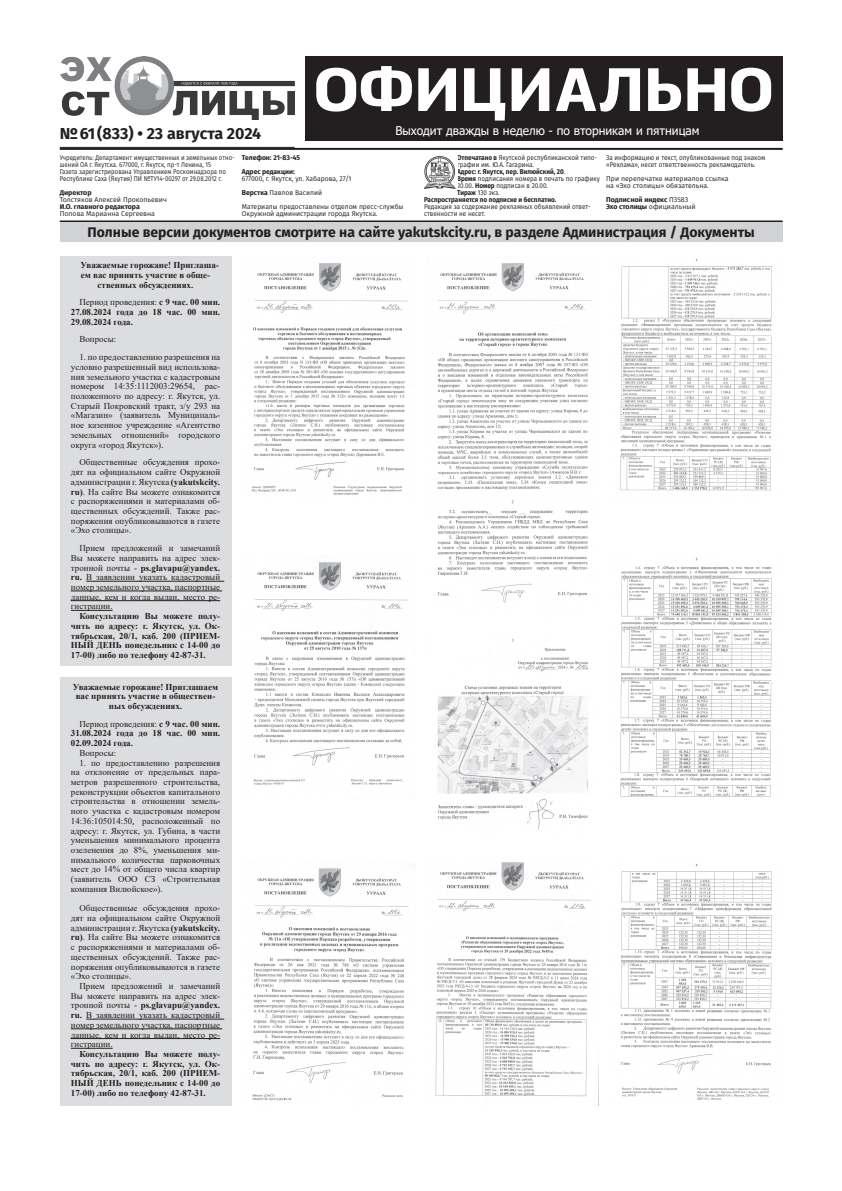
<style>
.page{position:relative;width:842px;height:1191px;background:#fff}
.page>*{position:absolute;margin:0;border:0;box-sizing:border-box;transform-origin:0 0}
.t1{font:900 61px "Ekibastuz";color:#fff}
.t2{font:700 16px "Fira Sans";color:#231f20}
.t3{font:700 14px "Fira Sans";color:#231f20}
.t4{font:12px "Tahoma";color:#fff}
.t5{font:9px/9.7px "Times New Roman";color:#231f20;text-align:justify}
.t6{font:700 9px/9.7px "Times New Roman";color:#231f20;text-align:justify}
.t7{font:7px/7px "Fira Sans";color:#231f20;scale:.9 1}
.t8{font:7px/7px "Fira Sans";color:#231f20}
.t9{font:7px/7px "Fira Sans";color:#231f20;scale:.87 1}
.t10{font:700 7px "Fira Sans";color:#231f20;scale:.9 1}
.t11{font:7px/7px "Fira Sans";color:#231f20;scale:.96 1}
.t12{font:700 7px/7px "Fira Sans";color:#231f20}
.t13{font:700 7px "Fira Sans";color:#231f20;scale:.96 1}
.s1{font-weight:700}
.s2{font-weight:400}
.s3{font-family:"Calibri"}
</style>
<div class="page">
<div style="left:305px;top:57px;width:478px;height:84px;background:#231f20"></div>
<img style="left:60px;top:57px;width:235px;height:62px">
<hr style="left:60px;top:147px;width:235px;height:1px;background:#231f20">
<hr style="left:60px;top:148px;width:723px;height:2px;background:#231f20">
<hr style="left:60px;top:220px;width:723px;height:2px;background:#231f20">
<div style="left:60px;top:222px;width:723px;height:20px;background:#d1d2d4"></div>
<img style="left:424px;top:157px;width:32px;height:32px">
<div style="left:60px;top:256px;width:171px;height:409px;background:#dcdddf"></div>
<hr style="left:86px;top:581px;width:138px;height:1px;background:#231f20">
<hr style="left:71px;top:590px;width:151px;height:1px;background:#231f20">
<hr style="left:71px;top:600px;width:149px;height:1px;background:#231f20">
<hr style="left:71px;top:610px;width:42px;height:1px;background:#231f20">
<img style="left:251px;top:263px;width:158px;height:232px">
<div style="left:60px;top:677px;width:171px;height:429px;background:#dcdddf"></div>
<hr style="left:86px;top:1019px;width:138px;height:1px;background:#231f20">
<hr style="left:71px;top:1028px;width:151px;height:1px;background:#231f20">
<hr style="left:71px;top:1038px;width:149px;height:1px;background:#231f20">
<hr style="left:71px;top:1048px;width:42px;height:1px;background:#231f20">
<img style="left:253px;top:562px;width:155px;height:223px">
<img style="left:252px;top:868px;width:157px;height:233px">
<img style="left:437px;top:263px;width:154px;height:340px">
<img style="left:437px;top:638px;width:152px;height:192px">
<img style="left:435px;top:862px;width:164px;height:244px">
<img style="left:620px;top:258px;width:152px;height:233px">
<img style="left:620px;top:557px;width:152px;height:240px">
<img style="left:620px;top:864px;width:152px;height:237px">
<p class="t1" style="left:314px;top:53px;width:461px">ОФИЦИАЛЬНО</p>
<p class="t2" style="left:60px;top:119px;width:203px">№61 (833) • 23 августа 2024</p>
<p class="t9" style="left:60px;top:154px;width:203px">Учредитель: Департамент имущественных и земельных отно&shy;шений ОА г. Якутска. 677000, г. Якутск, пр-т Ленина, 15</p>
<p class="t9" style="left:60px;top:168px;width:193px">Газета зарегистрирована Управлением Роскомнадзора по<br>Республике Саха (Якутия) ПИ №ТУ14-00297 от 29.08.2012 г.</p>
<p class="t8" style="left:60px;top:189px;width:109px"><span class="s1">Директор<br></span>Толстяков Алексей Прокопьевич</p>
<p class="t8" style="left:60px;top:203px;width:97px"><span class="s1">И.О. главного редактора<br></span>Попова Марианна Сергеевна</p>
<p class="t4" style="left:395px;top:122px;width:306px">Выходит дважды в неделю - по вторникам и пятницам</p>
<p class="t13" style="left:242px;top:152px;width:62px">Телефон: 21-83-45</p>
<p class="t11" style="left:242px;top:168px;width:116px"><span class="s1">Адрес редакции:<br></span>677000, г. Якутск, ул. Хабарова, 27/1</p>
<p class="t8" style="left:242px;top:189px;width:82px"><span class="s1">Верстка</span> Павлов Василий</p>
<p class="t8" style="left:242px;top:203px;width:163px">Материалы предоставлены отделом пресс-службы<br>Окружной администрации города Якутска.</p>
<p class="t7" style="left:457px;top:154px;width:157px"><span class="s1">Отпечатано в</span> Якутской республиканской типо&shy;графии им. Ю.А. Гагарина.</p>
<p class="t10" style="left:457px;top:166px;width:122px">Адрес: г. Якутск, пер. Вилюйский, 20<span class="s2">.</span></p>
<p class="t7" style="left:457px;top:175px;width:160px"><span class="s1">Время</span> подписания номера в печать по графику<br>20.00. <span class="s1">Номер</span> подписан в 20.00.</p>
<p class="t7" style="left:457px;top:189px;width:49px"><span class="s1">Тираж</span> 130 экз.</p>
<p class="t10" style="left:424px;top:194px;width:149px">Распространяется по подписке и бесплатно.</p>
<p class="t7" style="left:424px;top:203px;width:187px">Редакция за содержание рекламных объявлений ответ&shy;ственности не несет.</p>
<p class="t7" style="left:606px;top:154px;width:178px">За информацию и текст, опубликованные под знаком «Реклама», несет ответственность рекламодатель.</p>
<p class="t8" style="left:606px;top:175px;width:124px">При перепечатке материалов ссылка на «Эхо столицы» обязательна.</p>
<p class="t12" style="left:606px;top:196px;width:91px">Подписной индекс <span class="s2">П3583<br></span>Эхо столицы <span class="s2">официальный</span></p>
<p class="t3" style="left:88px;top:220px;width:669px">Полные версии документов смотрите на сайте yakutskcity.ru, в разделе Администрация / Документы</p>
<p class="t6" style="left:81px;top:260px;width:140px">Уважаемые горожане! Приглаша-</p>
<p class="t6" style="left:81px;top:270px;width:131px">ем вас принять участие в обще-</p>
<p class="t6" style="left:98px;top:279px;width:97px">ственных обсуждениях.</p>
<p class="t6" style="left:71px;top:297px;width:151px;text-indent:9px"><span class="s2">Период проведения:</span> с 9 час. 00 мин.<br>27.08.2024 года до 18 час. 00 мин.<br>29.08.2024 года.</p>
<p class="t5" style="left:79px;top:334px;width:39px">Вопросы:</p>
<p class="t5" style="left:71px;top:352px;width:151px;text-indent:9px">1. по предоставлению разрешения на условно разрешенный вид использова&shy;ния земельного участка с кадастровым номером 14:35:1112003:29654, рас&shy;положенного по адресу: г. Якутск, ул.<br>Старый Покровский тракт, з/у 293 на «Магазин» (заявитель Муниципаль&shy;ное казенное учреждение «Агентство земельных отношений» городского округа «город Якутск»)<span class="s3">.</span></p>
<p class="t5" style="left:71px;top:457px;width:151px;text-indent:9px">Общественные обсуждения прохо&shy;дят на официальном сайте Окружной администрации г. Якутска <span class="s1">(yakutskcity. ru)</span>. На сайте Вы можете ознакомится с распоряжениями и материалами об&shy;щественных обсуждений. Также рас&shy;поряжения опубликовываются в газете «Эхо столицы».</p>
<p class="t5" style="left:71px;top:543px;width:151px;text-indent:9px">Прием предложений и замечаний Вы можете направить на адрес элек&shy;тронной почты - <span class="s1">ps.glavapu@yandex. ru.</span> В заявлении указать кадастровый номер земельного участка, паспортные данные, кем и когда выдан, место ре&shy;гистрации.</p>
<p class="t6" style="left:71px;top:611px;width:151px;text-indent:9px">Консультацию Вы можете полу&shy;чить по адресу: г. Якутск, ул. Ок&shy;тябрьская, 20/1, каб. 200 (ПРИЕМ-НЫЙ ДЕНЬ понедельник с 14-00 до 17-00) либо по телефону 42-87-31.</p>
<p class="t6" style="left:73px;top:681px;width:147px;text-align:center">Уважаемые горожане! Приглашаем вас принять участие в обществен&shy;ных обсуждениях.</p>
<p class="t6" style="left:71px;top:718px;width:151px;text-indent:9px"><span class="s2">Период проведения:</span> с 9 час. 00 мин.<br>31.08.2024 года до 18 час. 00 мин.<br>02.09.2024 года.</p>
<p class="t5" style="left:79px;top:747px;width:39px">Вопросы:</p>
<p class="t5" style="left:71px;top:757px;width:151px;text-indent:9px">1. по предоставлению разрешения на отклонение от предельных пара&shy;метров разрешенного строительства, реконструкции объектов капитального строительства в отношении земель&shy;ного участка с кадастровым номером 14:36:105014:50<span class="s3">,</span> расположенный по адресу: г. Якутск, ул. Губина, в части уменьшения минимального процента озеленения до 8%, уменьшения ми&shy;нимального количества парковочных мест до 14% от общего числа квартир (заявитель ООО СЗ «Строительная компания Вилюйское»).</p>
<p class="t5" style="left:71px;top:903px;width:151px;text-indent:9px">Общественные обсуждения прохо&shy;дят на официальном сайте Окружной администрации г. Якутска <span class="s1">(yakutskcity. ru)</span>. На сайте Вы можете ознакомится с распоряжениями и материалами об&shy;щественных обсуждений. Также рас&shy;поряжения опубликовываются в газете «Эхо столицы».</p>
<p class="t5" style="left:71px;top:980px;width:151px;text-indent:9px">Прием предложений и замечаний Вы можете направить на адрес элек&shy;тронной почты - <span class="s1">ps.glavapu@yandex. ru.</span> В заявлении указать кадастровый номер земельного участка, паспортные данные, кем и когда выдан, место ре&shy;гистрации.</p>
<p class="t6" style="left:71px;top:1048px;width:151px;text-indent:9px">Консультацию Вы можете полу&shy;чить по адресу: г. Якутск, ул. Ок&shy;тябрьская, 20/1, каб. 200 (ПРИЕМ-НЫЙ ДЕНЬ понедельник с 14-00 до 17-00) либо по телефону 42-87-31.</p>
</div>
